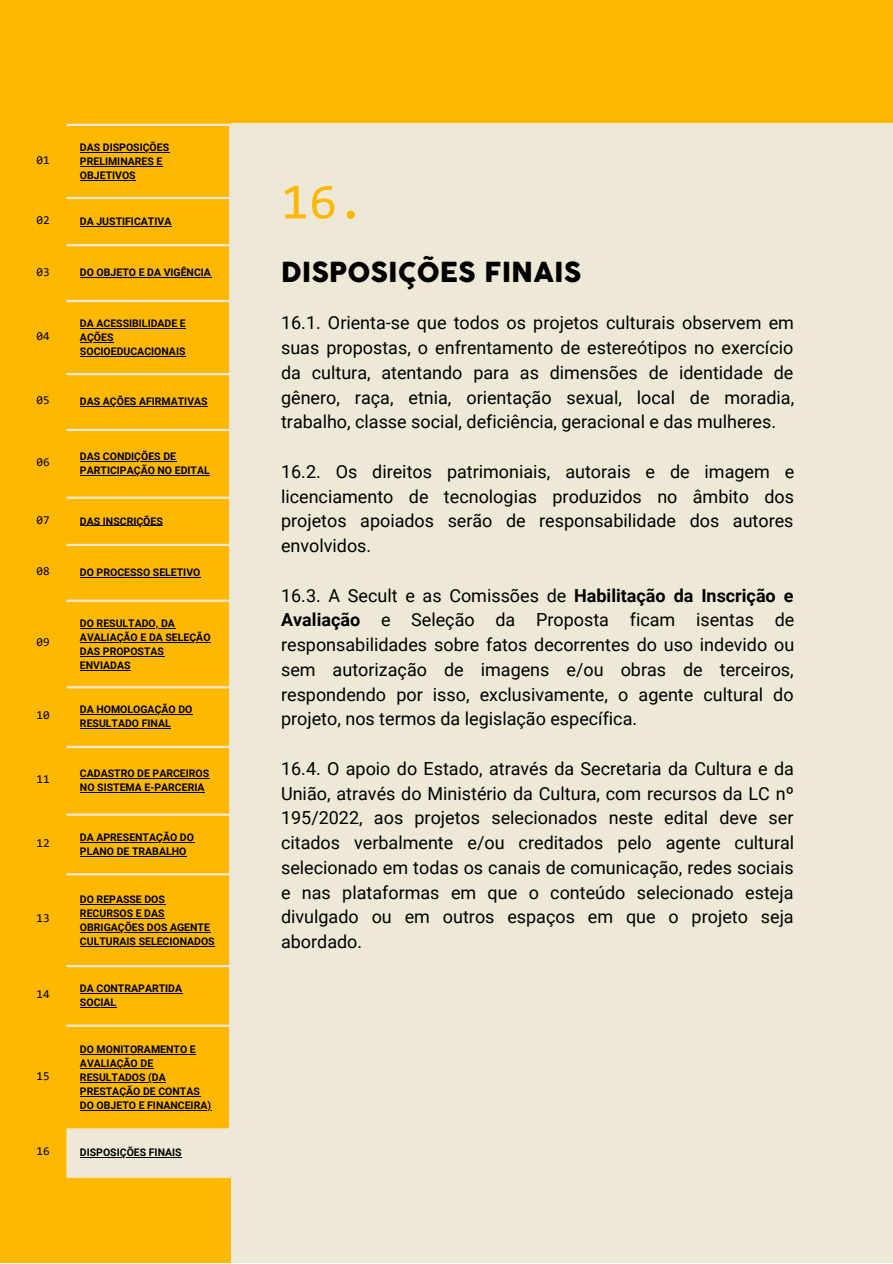
<style>
.page{position:relative;width:893px;height:1264px;background:#fff}
.page>*{position:absolute;margin:0;border:0;box-sizing:border-box;transform-origin:0 0}
.t1{font:50.85px "Consolas";color:#ffb800}
.t2{font:27px "Cocogoose";color:#000}
.t3{font:18px/24.8px "Roboto";color:#000;text-align:justify}
.t4{font:12px "Consolas";color:#000}
.t5{font:700 10.5px/14px "Roboto";color:#000}
.s1{font-weight:700}
</style>
<div class="page">
<div style="left:0;top:0;width:892px;height:1262px;background:#ffb800"></div>
<div style="left:231px;top:124px;width:661px;height:1138px;background:#eee9d6"></div>
<svg style="left:66px;top:152px;width:163px;height:959px"></svg>
<div style="left:65px;top:1129px;width:165px;height:47px;background:#eee9d6"></div>
<hr style="left:80px;top:152px;width:89px;height:1px;background:#000">
<hr style="left:80px;top:166px;width:82px;height:1px;background:#000">
<hr style="left:80px;top:180px;width:56px;height:1px;background:#000">
<hr style="left:80px;top:226px;width:91px;height:1px;background:#000">
<hr style="left:80px;top:277px;width:131px;height:1px;background:#000">
<hr style="left:80px;top:328px;width:106px;height:1px;background:#000">
<hr style="left:80px;top:342px;width:33px;height:1px;background:#000">
<hr style="left:80px;top:356px;width:105px;height:1px;background:#000">
<hr style="left:80px;top:406px;width:128px;height:1px;background:#000">
<hr style="left:80px;top:461px;width:96px;height:1px;background:#000">
<hr style="left:80px;top:475px;width:130px;height:1px;background:#000">
<hr style="left:80px;top:525px;width:83px;height:1px;background:#000">
<hr style="left:80px;top:577px;width:120px;height:1px;background:#000">
<hr style="left:80px;top:627px;width:95px;height:1px;background:#000">
<hr style="left:80px;top:641px;width:131px;height:1px;background:#000">
<hr style="left:80px;top:655px;width:84px;height:1px;background:#000">
<hr style="left:80px;top:669px;width:51px;height:1px;background:#000">
<hr style="left:80px;top:714px;width:112px;height:1px;background:#000">
<hr style="left:80px;top:728px;width:91px;height:1px;background:#000">
<hr style="left:80px;top:778px;width:129px;height:1px;background:#000">
<hr style="left:80px;top:792px;width:124px;height:1px;background:#000">
<hr style="left:80px;top:841px;width:114px;height:1px;background:#000">
<hr style="left:80px;top:855px;width:106px;height:1px;background:#000">
<hr style="left:80px;top:903px;width:85px;height:1px;background:#000">
<hr style="left:80px;top:917px;width:85px;height:1px;background:#000">
<hr style="left:80px;top:931px;width:130px;height:1px;background:#000">
<hr style="left:80px;top:945px;width:135px;height:1px;background:#000">
<hr style="left:80px;top:992px;width:102px;height:1px;background:#000">
<hr style="left:80px;top:1006px;width:36px;height:1px;background:#000">
<hr style="left:80px;top:1054px;width:116px;height:1px;background:#000">
<hr style="left:80px;top:1068px;width:73px;height:1px;background:#000">
<hr style="left:80px;top:1082px;width:86px;height:1px;background:#000">
<hr style="left:80px;top:1096px;width:120px;height:1px;background:#000">
<hr style="left:80px;top:1110px;width:131px;height:1px;background:#000">
<hr style="left:80px;top:1157px;width:102px;height:1px;background:#000">
<hr style="left:64px;top:126px;width:2px;height:1049px;background:#ffb800">
<hr style="left:20px;top:1175px;width:46px;height:2px;background:#ffb800">
<hr style="left:229px;top:126px;width:2px;height:1049px;background:#eee9d6">
<hr style="left:66px;top:124px;width:165px;height:2px;background:#eee9d6">
<hr style="left:66px;top:197px;width:165px;height:2px;background:#eee9d6">
<hr style="left:66px;top:244px;width:165px;height:2px;background:#eee9d6">
<hr style="left:66px;top:300px;width:165px;height:2px;background:#eee9d6">
<hr style="left:66px;top:373px;width:165px;height:2px;background:#eee9d6">
<hr style="left:66px;top:429px;width:165px;height:2px;background:#eee9d6">
<hr style="left:66px;top:496px;width:165px;height:3px;background:#eee9d6">
<hr style="left:66px;top:544px;width:165px;height:2px;background:#eee9d6">
<hr style="left:66px;top:599px;width:165px;height:3px;background:#eee9d6">
<hr style="left:66px;top:686px;width:165px;height:2px;background:#eee9d6">
<hr style="left:66px;top:745px;width:165px;height:3px;background:#eee9d6">
<hr style="left:66px;top:813px;width:165px;height:2px;background:#eee9d6">
<hr style="left:66px;top:873px;width:165px;height:2px;background:#eee9d6">
<hr style="left:66px;top:965px;width:165px;height:2px;background:#eee9d6">
<hr style="left:66px;top:1024px;width:165px;height:2px;background:#eee9d6">
<hr style="left:66px;top:1128px;width:165px;height:2px;background:#eee9d6">
<hr style="left:66px;top:1175px;width:165px;height:2px;background:#eee9d6">
<p class="t4" style="left:36px;top:155px;width:15px">01</p>
<p class="t5" style="left:80px;top:140px;width:91px">DAS DISPOSIÇÕES<br>PRELIMINARES E<br>OBJETIVOS</p>
<p class="t4" style="left:36px;top:215px;width:15px">02</p>
<p class="t5" style="left:80px;top:214px;width:93px">DA JUSTIFICATIVA</p>
<p class="t4" style="left:36px;top:267px;width:15px">03</p>
<p class="t5" style="left:80px;top:266px;width:132px">DO OBJETO E DA VIGÊNCIA</p>
<p class="t4" style="left:36px;top:331px;width:15px">04</p>
<p class="t5" style="left:80px;top:316px;width:107px">DA ACESSIBILIDADE E<br>AÇÕES<br>SOCIOEDUCACIONAIS</p>
<p class="t4" style="left:36px;top:395px;width:15px">05</p>
<p class="t5" style="left:80px;top:395px;width:129px">DAS AÇÕES AFIRMATIVAS</p>
<p class="t4" style="left:36px;top:457px;width:15px">06</p>
<p class="t5" style="left:80px;top:449px;width:131px">DAS CONDIÇÕES DE<br>PARTICIPAÇÃO NO EDITAL</p>
<p class="t4" style="left:36px;top:515px;width:15px">07</p>
<p class="t5" style="left:80px;top:514px;width:84px">DAS INSCRIÇÕES</p>
<p class="t4" style="left:36px;top:566px;width:15px">08</p>
<p class="t5" style="left:80px;top:565px;width:122px">DO PROCESSO SELETIVO</p>
<p class="t4" style="left:36px;top:637px;width:15px">09</p>
<p class="t5" style="left:80px;top:616px;width:132px">DO RESULTADO, DA<br>AVALIAÇÃO E DA SELEÇÃO<br>DAS PROPOSTAS<br>ENVIADAS</p>
<p class="t4" style="left:36px;top:710px;width:15px">10</p>
<p class="t5" style="left:80px;top:702px;width:114px">DA HOMOLOGAÇÃO DO<br>RESULTADO FINAL</p>
<p class="t4" style="left:36px;top:774px;width:15px">11</p>
<p class="t5" style="left:80px;top:766px;width:131px">CADASTRO DE PARCEIROS<br>NO SISTEMA E-PARCERIA</p>
<p class="t4" style="left:36px;top:838px;width:15px">12</p>
<p class="t5" style="left:80px;top:830px;width:115px">DA APRESENTAÇÃO DO<br>PLANO DE TRABALHO</p>
<p class="t4" style="left:36px;top:913px;width:15px">13</p>
<p class="t5" style="left:80px;top:892px;width:136px">DO REPASSE DOS<br>RECURSOS E DAS<br>OBRIGAÇÕES DOS AGENTE<br>CULTURAIS SELECIONADOS</p>
<p class="t4" style="left:36px;top:989px;width:15px">14</p>
<p class="t5" style="left:80px;top:981px;width:104px">DA CONTRAPARTIDA<br>SOCIAL</p>
<p class="t4" style="left:36px;top:1070px;width:15px">15</p>
<p class="t5" style="left:80px;top:1042px;width:133px">DO MONITORAMENTO E<br>AVALIAÇÃO DE<br>RESULTADOS (DA<br>PRESTAÇÃO DE CONTAS<br>DO OBJETO E FINANCEIRA)</p>
<p class="t4" style="left:36px;top:1146px;width:15px">16</p>
<p class="t5" style="left:80px;top:1145px;width:103px">DISPOSIÇÕES FINAIS</p>
<p class="t1" style="left:281px;top:181px;width:85px">16.</p>
<p class="t2" style="left:281px;top:255px;width:302px">DISPOSIÇÕES FINAIS</p>
<p class="t3" style="left:281px;top:311px;width:514px">16.1. Orienta-se que todos os projetos culturais observem em suas propostas, o enfrentamento de estereótipos no exercício da cultura, atentando para as dimensões de identidade de gênero, raça, etnia, orientação sexual, local de moradia, trabalho, classe social, deficiência, geracional e das mulheres.</p>
<p class="t3" style="left:281px;top:459px;width:514px">16.2. Os direitos patrimoniais, autorais e de imagem e licenciamento de tecnologias produzidos no âmbito dos projetos apoiados serão de responsabilidade dos autores envolvidos.</p>
<p class="t3" style="left:281px;top:583px;width:515px">16.3. A Secult e as Comissões de <span class="s1">Habilitação da Inscrição e Avaliação</span> e Seleção da Proposta ficam isentas de responsabilidades sobre fatos decorrentes do uso indevido ou sem autorização de imagens e/ou obras de terceiros, respondendo por isso, exclusivamente, o agente cultural do projeto, nos termos da legislação específica.</p>
<p class="t3" style="left:281px;top:756px;width:514px">16.4. O apoio do Estado, através da Secretaria da Cultura e da União, através do Ministério da Cultura, com recursos da LC nº 195/2022, aos projetos selecionados neste edital deve ser citados verbalmente e/ou creditados pelo agente cultural selecionado em todas os canais de comunicação, redes sociais e nas plataformas em que o conteúdo selecionado esteja divulgado ou em outros espaços em que o projeto seja abordado.</p>
</div>
